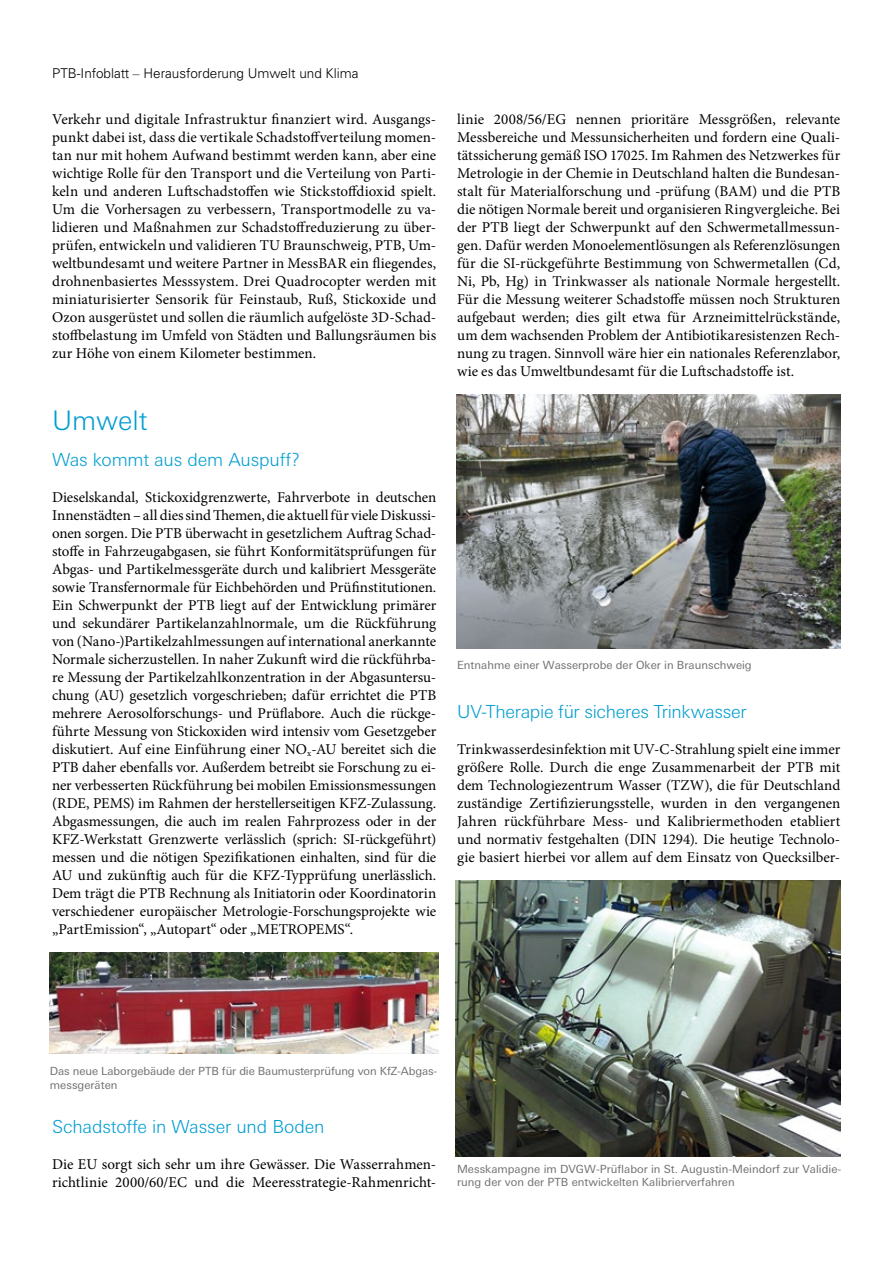
<style>
.page{position:relative;width:893px;height:1263px;background:#fff}
.page>*{position:absolute;margin:0;border:0;box-sizing:border-box;transform-origin:0 0}
.t1{font:300 27px "Univers Next W1 G";color:#009dd1}
.t2{font:300 18px "Univers Next W1 G";letter-spacing:-.015em;color:#009dd1}
.t3{font:15px/18px "Minion Pro";color:#000;text-align:justify}
.t4{font:300 13.5px "Univers";color:#000}
.t5{font:11.25px/13.5px "Univers Next W1 G";color:#707172}
.s1{font-family:"Times New Roman";font-weight:400}
</style>
<div class="page">
<img style="left:50px;top:953px;width:389px;height:101px">
<img style="left:457px;top:394px;width:383px;height:255px">
<img style="left:456px;top:881px;width:384px;height:275px">
<p class="t4" style="left:52px;top:65px;width:308px">PTB-Infoblatt <span class="s1">–</span> Herausforderung Umwelt und Klima</p>
<p class="t3" style="left:52px;top:111px;width:386px">Verkehr und digitale Infrastruktur finanziert wird. Ausgangs&shy;punkt dabei ist, dass die vertikale Schadstoffverteilung momen&shy;tan nur mit hohem Aufwand bestimmt werden kann, aber eine wichtige Rolle für den Transport und die Verteilung von Parti&shy;keln und anderen Luftschadstoffen wie Stickstoffdioxid spielt.<br>Um die Vorhersagen zu verbessern, Transportmodelle zu va&shy;lidieren und Maßnahmen zur Schadstoffreduzierung zu über&shy;prüfen, entwickeln und validieren TU Braunschweig, PTB, Um&shy;weltbundesamt und weitere Partner in MessBAR ein fliegendes, drohnenbasiertes Messsystem. Drei Quadrocopter werden mit miniaturisierter Sensorik für Feinstaub, Ruß, Stickoxide und Ozon ausgerüstet und sollen die räumlich aufgelöste 3D-Schad&shy;stoffbelastung im Umfeld von Städten und Ballungsräumen bis zur Höhe von einem Kilometer bestimmen.</p>
<h1 class="t1" style="left:52px;top:405px;width:97px">Umwelt</h1>
<p class="t2" style="left:52px;top:450px;width:249px">Was kommt aus dem Auspuff?</p>
<p class="t3" style="left:52px;top:489px;width:386px">Dieselskandal, Stickoxidgrenzwerte, Fahrverbote in deutschen Innenstädten – all dies sind Themen, die aktuell für viele Diskussi&shy;onen sorgen. Die PTB überwacht in gesetzlichem Auftrag Schad&shy;stoffe in Fahrzeugabgasen, sie führt Konformitätsprüfungen für Abgas- und Partikelmessgeräte durch und kalibriert Messgeräte sowie Transfernormale für Eichbehörden und Prüfinstitutionen.<br>Ein Schwerpunkt der PTB liegt auf der Entwicklung primärer und sekundärer Partikelanzahlnormale, um die Rückführung von (Nano-)Partikelzahlmessungen auf international anerkannte Normale sicherzustellen. In naher Zukunft wird die rückführba&shy;re Messung der Partikelzahlkonzentration in der Abgasuntersu&shy;chung (AU) gesetzlich vorgeschrieben; dafür errichtet die PTB mehrere Aerosolforschungs- und Prüflabore. Auch die rückge&shy;führte Messung von Stickoxiden wird intensiv vom Gesetzgeber diskutiert. Auf eine Einführung einer NO<sub>x</sub>-AU bereitet sich die PTB daher ebenfalls vor. Außerdem betreibt sie Forschung zu ei&shy;ner verbesserten Rückführung bei mobilen Emissionsmessungen (RDE, PEMS) im Rahmen der herstellerseitigen KFZ-Zulassung.<br>Abgasmessungen, die auch im realen Fahrprozess oder in der KFZ-Werkstatt Grenzwerte verlässlich (sprich: SI-rückgeführt) messen und die nötigen Spezifikationen einhalten, sind für die AU und zukünftig auch für die KFZ-Typprüfung unerlässlich.<br>Dem trägt die PTB Rechnung als Initiatorin oder Koordinatorin verschiedener europäischer Metrologie-Forschungsprojekte wie „PartEmission“, „Autopart“ oder „METROPEMS“.</p>
<p class="t3" style="left:457px;top:111px;width:385px">linie 2008/56/EG nennen prioritäre Messgrößen, relevante Messbereiche und Messunsicherheiten und fordern eine Quali&shy;tätssicherung gemäß ISO 17025. Im Rahmen des Netzwerkes für Metrologie in der Chemie in Deutschland halten die Bundesan&shy;stalt für Materialforschung und -prüfung (BAM) und die PTB die nötigen Normale bereit und organisieren Ringvergleiche. Bei der PTB liegt der Schwerpunkt auf den Schwermetallmessun&shy;gen. Dafür werden Monoelementlösungen als Referenzlösungen für die SI-rückgeführte Bestimmung von Schwermetallen (Cd, Ni, Pb, Hg) in Trinkwasser als nationale Normale hergestellt.<br>Für die Messung weiterer Schadstoffe müssen noch Strukturen aufgebaut werden; dies gilt etwa für Arzneimittelrückstände, um dem wachsenden Problem der Antibiotikaresistenzen Rech&shy;nung zu tragen. Sinnvoll wäre hier ein nationales Referenzlabor, wie es das Umweltbundesamt für die Luftschadstoffe ist.</p>
<p class="t5" style="left:457px;top:658px;width:296px">Entnahme einer Wasserprobe der Oker in Braunschweig</p>
<p class="t2" style="left:457px;top:702px;width:291px">UV-Therapie für sicheres Trinkwasser</p>
<p class="t3" style="left:457px;top:741px;width:385px">Trinkwasserdesinfektion mit UV-C-Strahlung spielt eine immer größere Rolle. Durch die enge Zusammenarbeit der PTB mit dem Technologiezentrum Wasser (TZW), die für Deutschland zuständige Zertifizierungsstelle, wurden in den vergangenen Jahren rückführbare Mess- und Kalibriermethoden etabliert und normativ festgehalten (DIN 1294). Die heutige Technolo&shy;gie basiert hierbei vor allem auf dem Einsatz von Quecksilber-</p>
<p class="t5" style="left:50px;top:1064px;width:389px">Das neue Laborgebäude der PTB für die Baumusterprüfung von KfZ-Abgas&shy;messgeräten</p>
<p class="t2" style="left:52px;top:1116px;width:274px">Schadstoffe in Wasser und Boden</p>
<p class="t3" style="left:52px;top:1155px;width:386px">Die EU sorgt sich sehr um ihre Gewässer. Die Wasserrahmen&shy;richtlinie 2000/60/EC und die Meeresstrategie-Rahmenricht-</p>
<p class="t5" style="left:457px;top:1162px;width:386px">Messkampagne im DVGW-Prüflabor in St. Augustin-Meindorf zur Validie&shy;rung der von der PTB entwickelten Kalibrierverfahren</p>
</div>
